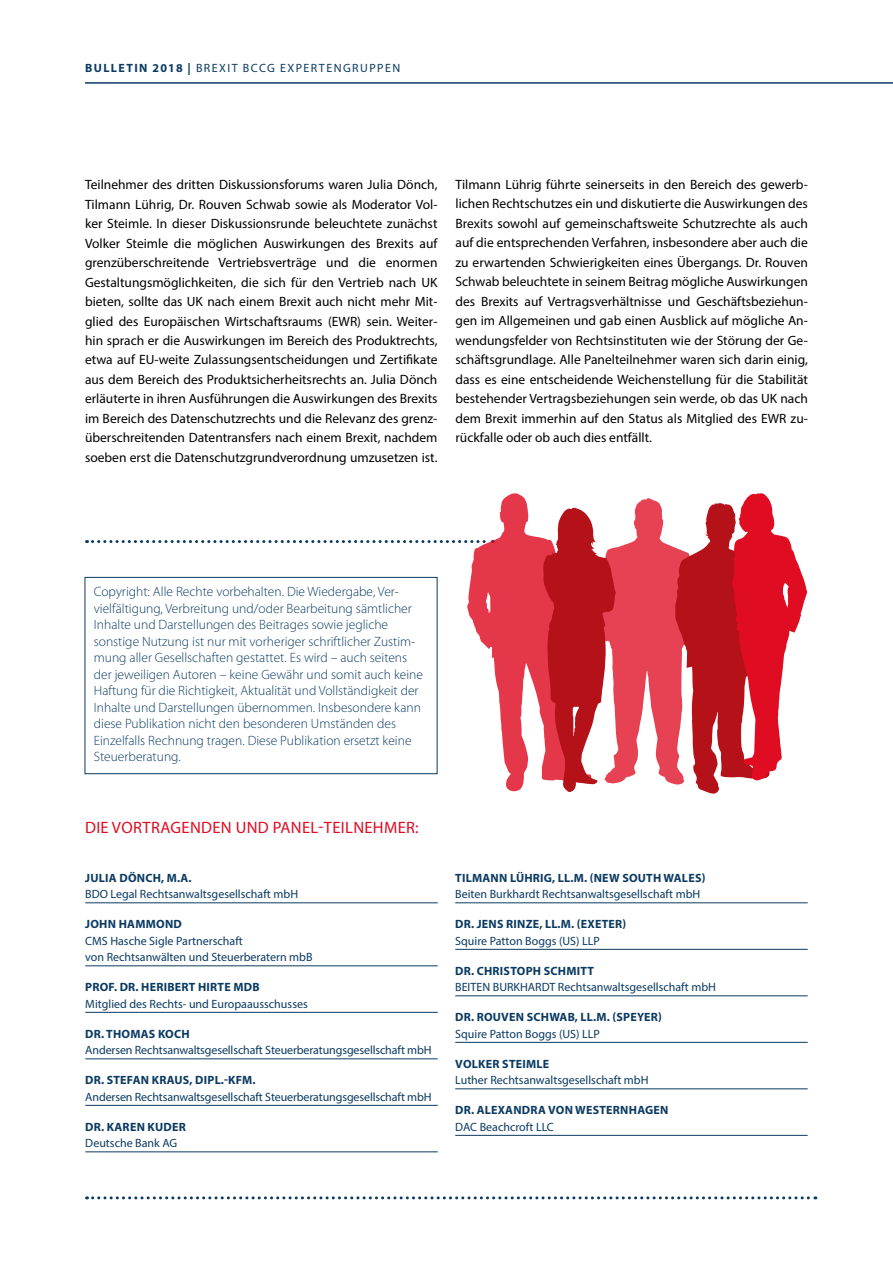
<style>
.page{position:relative;width:893px;height:1263px;background:#fff}
.page>*{position:absolute;margin:0;border:0;box-sizing:border-box;transform-origin:0 0}
.t1{font:16.5px "Myriad Pro";letter-spacing:.02em;color:#df0c22}
.t2{font:13.5px/19.5px "Myriad Pro";color:#000;text-align:justify}
.t3{font:300 13.5px/16.5px "Myriad Pro";color:#0b3a62}
.t4{font:12px/16.5px "Myriad Pro";color:#0b3a62}
.t5{font:700 12px "Myriad Pro";letter-spacing:.02em;color:#0b3a62}
.t6{font:12px "Myriad Pro";letter-spacing:.12em;color:#0b3a62}
.s1{font-weight:700}
</style>
<div class="page">
<hr style="left:85px;top:82px;width:808px;height:2px;background:#0b3a62">
<svg style="left:87px;top:1196px;width:729px;height:3px"></svg>
<hr style="left:85px;top:902px;width:353px;height:1px;background:#0b3a62">
<hr style="left:85px;top:965px;width:353px;height:1px;background:#0b3a62">
<hr style="left:85px;top:1012px;width:353px;height:1px;background:#0b3a62">
<hr style="left:85px;top:1058px;width:353px;height:1px;background:#0b3a62">
<hr style="left:85px;top:1105px;width:353px;height:1px;background:#0b3a62">
<hr style="left:85px;top:1151px;width:353px;height:1px;background:#0b3a62">
<hr style="left:455px;top:902px;width:353px;height:1px;background:#0b3a62">
<hr style="left:455px;top:949px;width:353px;height:1px;background:#0b3a62">
<hr style="left:455px;top:995px;width:353px;height:1px;background:#0b3a62">
<hr style="left:455px;top:1042px;width:353px;height:1px;background:#0b3a62">
<hr style="left:455px;top:1088px;width:353px;height:1px;background:#0b3a62">
<hr style="left:455px;top:1135px;width:353px;height:1px;background:#0b3a62">
<svg style="left:87px;top:493px;width:720px;height:301px"></svg>
<div style="left:85px;top:577px;width:352px;height:197px;border:1px solid #0b3a62"></div>
<p class="t6" style="left:85px;top:60px;width:317px"><span class="s1">BULLETIN 2018 |</span> BREXIT BCCG EXPERTENGRUPPEN</p>
<p class="t2" style="left:85px;top:175px;width:354px">Teilnehmer des dritten Diskussionsforums waren Julia Dönch, Tilmann Lührig, Dr. Rouven Schwab sowie als Moderator Vol&shy;ker Steimle. In dieser Diskussionsrunde beleuchtete zunächst Volker Steimle die möglichen Auswirkungen des Brexits auf grenzüberschreitende Vertriebsverträge und die enormen Gestaltungsmöglichkeiten, die sich für den Vertrieb nach UK bieten, sollte das UK nach einem Brexit auch nicht mehr Mit&shy;glied des Europäischen Wirtschaftsraums (EWR) sein. Weiter&shy;hin sprach er die Auswirkungen im Bereich des Produktrechts, etwa auf EU-weite Zulassungsentscheidungen und Zertifikate aus dem Bereich des Produktsicherheitsrechts an. Julia Dönch erläuterte in ihren Ausführungen die Auswirkungen des Brexits im Bereich des Datenschutzrechts und die Relevanz des grenz&shy;überschreitenden Datentransfers nach einem Brexit, nachdem soeben erst die Datenschutzgrundverordnung umzusetzen ist.</p>
<p class="t2" style="left:455px;top:174px;width:354px">Tilmann Lührig führte seinerseits in den Bereich des gewerb&shy;lichen Rechtschutzes ein und diskutierte die Auswirkungen des Brexits sowohl auf gemeinschaftsweite Schutzrechte als auch auf die entsprechenden Verfahren, insbesondere aber auch die zu erwartenden Schwierigkeiten eines Übergangs. Dr. Rouven Schwab beleuchtete in seinem Beitrag mögliche Auswirkungen des Brexits auf Vertragsverhältnisse und Geschäftsbeziehun&shy;gen im Allgemeinen und gab einen Ausblick auf mögliche An&shy;wendungsfelder von Rechtsinstituten wie der Störung der Ge&shy;schäftsgrundlage. Alle Panelteilnehmer waren sich darin einig, dass es eine entscheidende Weichenstellung für die Stabilität bestehender Vertragsbeziehungen sein werde, ob das UK nach dem Brexit immerhin auf den Status als Mitglied des EWR zu&shy;rückfalle oder ob auch dies entfällt.</p>
<p class="t3" style="left:94px;top:583px;width:331px">Copyright: Alle Rechte vorbehalten. Die Wiedergabe, Ver&shy;vielfältigung, Verbreitung und/oder Bearbeitung sämtlicher Inhalte und Darstellungen des Beitrages sowie jegliche sonstige Nutzung ist nur mit vorheriger schriftlicher Zustim&shy;mung aller Gesellschaften gestattet. Es wird – auch seitens der jeweiligen Autoren – keine Gewähr und somit auch keine Haftung für die Richtigkeit, Aktualität und Vollständigkeit der Inhalte und Darstellungen übernommen. Insbesondere kann diese Publikation nicht den besonderen Umständen des Einzelfalls Rechnung tragen. Diese Publikation ersetzt keine Steuerberatung.</p>
<p class="t1" style="left:85px;top:817px;width:335px">DIE VORTRAGENDEN UND PANEL-TEILNEHMER:</p>
<p class="t5" style="left:85px;top:870px;width:108px">JULIA DÖNCH, M.A.</p>
<p class="t4" style="left:85px;top:886px;width:214px">BDO Legal Rechtsanwaltsgesellschaft mbH</p>
<p class="t5" style="left:85px;top:916px;width:98px">JOHN HAMMOND</p>
<p class="t4" style="left:85px;top:932px;width:229px">CMS Hasche Sigle Partnerschaft<br>von Rechtsanwälten und Steuerberatern mbB</p>
<p class="t5" style="left:85px;top:979px;width:176px">PROF. DR. HERIBERT HIRTE MDB</p>
<p class="t4" style="left:85px;top:995px;width:224px">Mitglied des Rechts- und Europaausschusses</p>
<p class="t5" style="left:85px;top:1026px;width:106px">DR. THOMAS KOCH</p>
<p class="t4" style="left:85px;top:1042px;width:348px">Andersen Rechtsanwaltsgesellschaft Steuerberatungsgesellschaft mbH</p>
<p class="t5" style="left:85px;top:1072px;width:172px">DR. STEFAN KRAUS, DIPL.-KFM.</p>
<p class="t4" style="left:85px;top:1088px;width:348px">Andersen Rechtsanwaltsgesellschaft Steuerberatungsgesellschaft mbH</p>
<p class="t5" style="left:85px;top:1119px;width:102px">DR. KAREN KUDER</p>
<p class="t4" style="left:85px;top:1135px;width:94px">Deutsche Bank AG</p>
<p class="t5" style="left:455px;top:870px;width:252px">TILMANN LÜHRIG, LL.M. (NEW SOUTH WALES)</p>
<p class="t4" style="left:455px;top:886px;width:247px">Beiten Burkhardt Rechtsanwaltsgesellschaft mbH</p>
<p class="t5" style="left:455px;top:916px;width:173px">DR. JENS RINZE, LL.M. (EXETER)</p>
<p class="t4" style="left:455px;top:932px;width:146px">Squire Patton Boggs (US) LLP</p>
<p class="t5" style="left:455px;top:963px;width:140px">DR. CHRISTOPH SCHMITT</p>
<p class="t4" style="left:455px;top:979px;width:262px">BEITEN BURKHARDT Rechtsanwaltsgesellschaft mbH</p>
<p class="t5" style="left:455px;top:1009px;width:208px">DR. ROUVEN SCHWAB, LL.M. (SPEYER)</p>
<p class="t4" style="left:455px;top:1025px;width:146px">Squire Patton Boggs (US) LLP</p>
<p class="t5" style="left:455px;top:1056px;width:96px">VOLKER STEIMLE</p>
<p class="t4" style="left:455px;top:1072px;width:195px">Luther Rechtsanwaltsgesellschaft mbH</p>
<p class="t5" style="left:455px;top:1102px;width:215px">DR. ALEXANDRA VON WESTERNHAGEN</p>
<p class="t4" style="left:455px;top:1118px;width:100px">DAC Beachcroft LLC</p>
</div>
